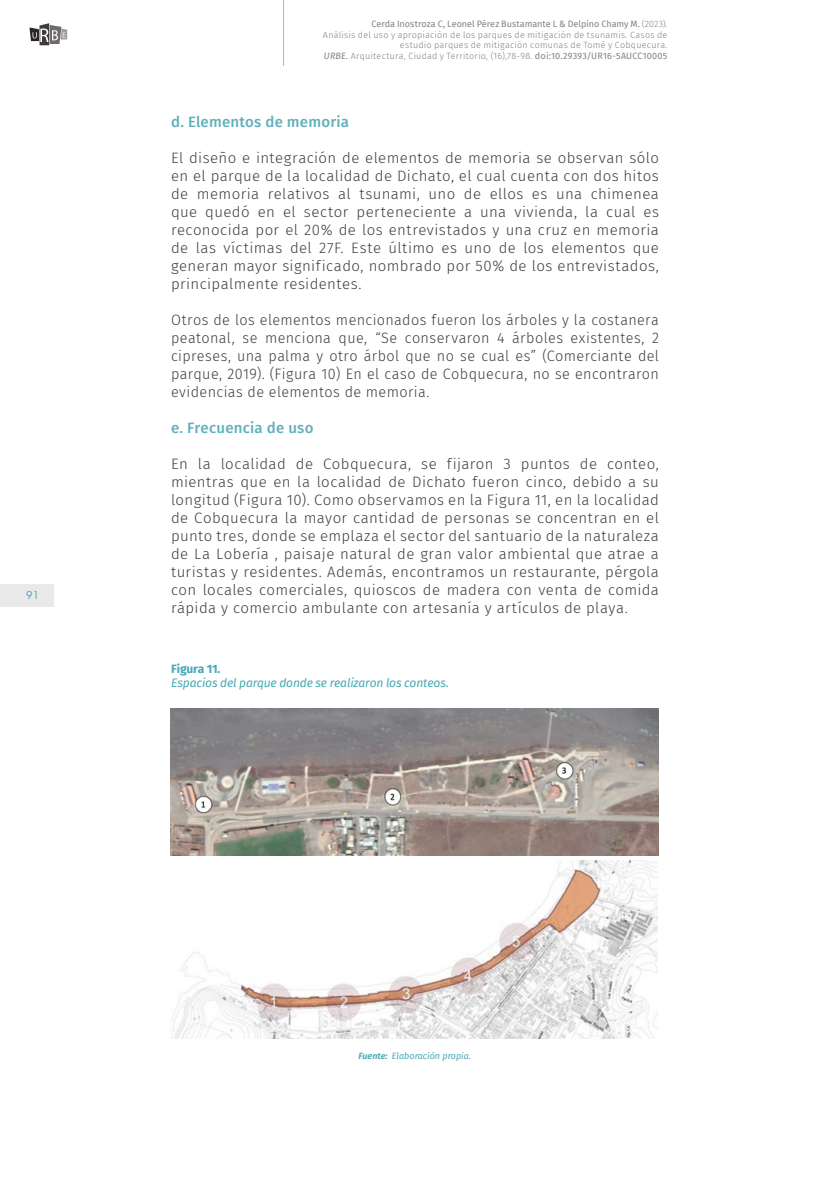
<style>
.page{position:relative;width:830px;height:1191px;background:#fff}
.page>*{position:absolute;margin:0;border:0;box-sizing:border-box;transform-origin:0 0}
.t1{font:300 15px/18px "Fira Sans";letter-spacing:.025em;color:#3e3e3f;text-align:justify}
.t2{font:300 15px/18px "Fira Sans";letter-spacing:.025em;color:#3e3e3f;text-align:justify;scale:.96 1}
.t3{font:500 15px "Fira Sans";letter-spacing:.015em;color:#62b0bb}
.t4{font:italic 12px "Fira Sans";letter-spacing:-.01em;color:#47a9b4}
.t5{font:700 12px "Fira Sans";letter-spacing:-.01em;color:#47a9b4}
.t6{font:10.5px "Futura Std";color:#47a9b4}
.t7{font:300 9px/10.8px "Fira Sans";letter-spacing:.025em;color:#808285;text-align:right}
.t8{font:9px "Fira Sans";color:#808285}
.pie_de_foto{font:italic 9px "Fira Sans";color:#47a9b4}
.s1{font-weight:300}
.s2{font-weight:400;font-style:italic}
.s3{font-weight:400}
.s4{font-style:italic}
.s5{font-weight:600}
</style>
<div class="page">
<div style="left:0;top:584px;width:53px;height:22px;background:#e9e9e9"></div>
<img style="left:171px;top:708px;width:486px;height:147px">
<img style="left:171px;top:860px;width:486px;height:178px">
<hr style="left:283px;top:0;width:1px;height:66px;background:#bcbdc0">
<svg style="left:29px;top:23px;width:38px;height:22px"></svg>
<p class="t6" style="left:26px;top:588px;width:14px">91</p>
<p class="t8" style="left:371px;top:17px;width:297px">Cerda Inostroza C, Leonel Pérez Bustamante L &amp; Delpino Chamy M. <span class="s1">(2023).</span></p>
<p class="t7" style="left:323px;top:29px;width:346px">Análisis del uso y apropiación de los parques de mitigación de tsunamis. Casos de estudio parques de mitigación comunas de Tomé y Cobquecura.</p>
<p class="t7" style="left:324px;top:51px;width:345px"><span class="s2">URBE.</span> Arquitectura, Ciudad y Territorio, (16),78-98. <span class="s3">doi:10.29393/UR16-5AUCC10005</span></p>
<p class="t3" style="left:171px;top:109px;width:179px">d. Elementos de memoria</p>
<p class="t1" style="left:171px;top:148px;width:489px">El diseño e integración de elementos de memoria se observan sólo en el parque de la localidad de Dichato, el cual cuenta con dos hitos de memoria relativos al tsunami, uno de ellos es una chimenea que quedó en el sector perteneciente a una vivienda, la cual es reconocida por el 20% de los entrevistados y una cruz en memoria de las víctimas del 27F. Este último es uno de los elementos que generan mayor significado, nombrado por 50% de los entrevistados, principalmente residentes.</p>
<p class="t2" style="left:171px;top:310px;width:509px">Otros de los elementos mencionados fueron los árboles y la costanera peatonal, se menciona que, <span class="s4">“</span>Se conservaron 4 árboles existentes, 2 cipreses, una palma y otro árbol que no se cual es” (Comerciante del parque, 2019). (Figura 10) En el caso de Cobquecura, no se encontraron evidencias de elementos de memoria.</p>
<p class="t3" style="left:171px;top:415px;width:144px">e. Frecuencia de uso</p>
<p class="t1" style="left:171px;top:454px;width:489px">En la localidad de Cobquecura, se fijaron 3 puntos de conteo, mientras que en la localidad de Dichato fueron cinco, debido a su longitud (Figura 10). Como observamos en la Figura 11, en la localidad de Cobquecura la mayor cantidad de personas se concentran en el punto tres, donde se emplaza el sector del santuario de la naturaleza de La Lobería , paisaje natural de gran valor ambiental que atrae a turistas y residentes. Además, encontramos un restaurante, pérgola con locales comerciales, quioscos de madera con venta de comida rápida y comercio ambulante con artesanía y artículos de playa.</p>
<p class="t5" style="left:171px;top:658px;width:51px">Figura 11.</p>
<p class="t4" style="left:171px;top:674px;width:279px">Espacios del parque donde se realizaron los conteos.</p>
<p class="pie_de_foto" style="left:358px;top:1049px;width:114px"><span class="s5">Fuente:</span> Elaboración propia.</p>
</div>
